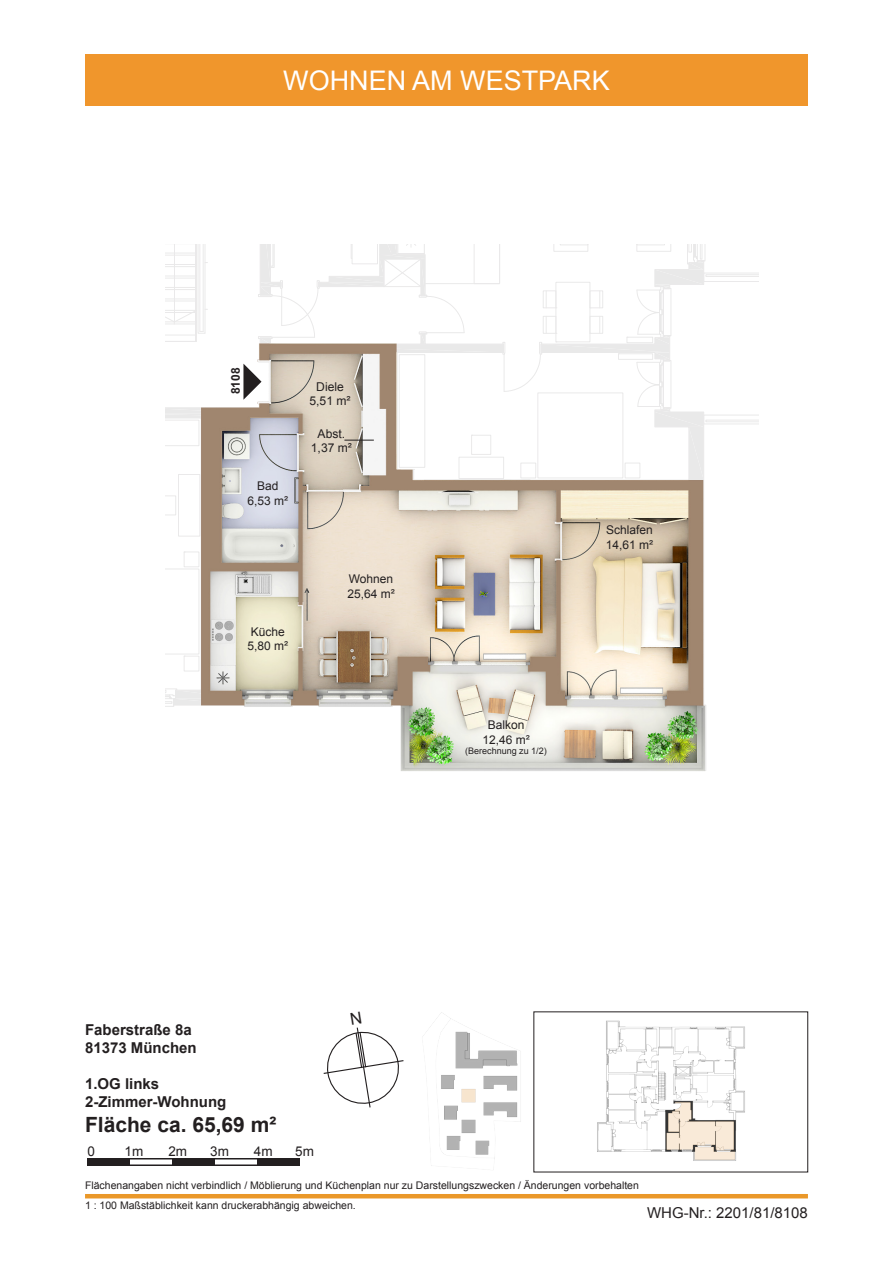
<style>
.page{position:relative;width:893px;height:1263px;background:#fff}
.page>*{position:absolute;margin:0;border:0;box-sizing:border-box;transform-origin:0 0}
.t1{font:27px "Arial";color:#fff}
.t2{font:700 21px "Arial";color:#231f20}
.t3{font:700 15px "Arial";color:#231f20}
.t4{font:15px "Arial";color:#231f20}
.t5{font:13.5px "Arial";color:#231f20}
.t6{font:12.15px "Arial";color:#231f20}
.t7{font:12px "Arial";color:#231f20}
.t8{font:700 12px "Arial";color:#231f20}
.t9{font:10.5px "Arial";color:#231f20}
.t10{font:9px "Arial";color:#231f20}
</style>
<div class="page">
<div style="left:87px;top:1158px;width:43px;height:8px;background:#231f20"></div>
<hr style="left:87px;top:1158px;width:213px;height:1px;background:#231f20">
<hr style="left:87px;top:1164px;width:213px;height:2px;background:#231f20">
<div style="left:172px;top:1158px;width:43px;height:8px;background:#231f20"></div>
<div style="left:257px;top:1158px;width:43px;height:8px;background:#231f20"></div>
<hr style="left:85px;top:1194px;width:723px;height:4px;background:#ea9829">
<div style="left:85px;top:55px;width:723px;height:51px;background:#f0962c"></div>
<img style="left:534px;top:1012px;width:274px;height:160px">
<img style="left:423px;top:1012px;width:98px;height:154px">
<svg style="left:166px;top:244px;width:592px;height:527px"></svg>
<hr style="left:344px;top:440px;width:30px;height:1px;background:#231f20">
<svg style="left:323px;top:1027px;width:81px;height:81px"></svg>
<h1 class="t1" style="left:283px;top:63px;width:328px">WOHNEN AM WESTPARK</h1>
<p class="t8" style="left:228px;top:394px;width:28px;rotate:-90deg">8108</p>
<p class="t6" style="left:316px;top:378px;width:29px">Diele</p>
<p class="t6" style="left:310px;top:393px;width:43px">5,51 m²</p>
<p class="t6" style="left:318px;top:426px;width:29px">Abst.</p>
<p class="t6" style="left:311px;top:440px;width:43px">1,37 m²</p>
<p class="t7" style="left:257px;top:478px;width:23px">Bad</p>
<p class="t7" style="left:247px;top:493px;width:42px">6,53 m²</p>
<p class="t7" style="left:251px;top:624px;width:36px">Küche</p>
<p class="t7" style="left:248px;top:638px;width:42px">5,80 m²</p>
<p class="t7" style="left:349px;top:571px;width:46px">Wohnen</p>
<p class="t7" style="left:347px;top:586px;width:49px">25,64 m²</p>
<p class="t7" style="left:606px;top:522px;width:48px">Schlafen</p>
<p class="t7" style="left:606px;top:537px;width:49px">14,61 m²</p>
<p class="t7" style="left:488px;top:717px;width:38px">Balkon</p>
<p class="t7" style="left:482px;top:731px;width:49px">12,46 m²</p>
<p class="t10" style="left:465px;top:745px;width:83px">(Berechnung zu 1/2)</p>
<p class="t3" style="left:85px;top:1019px;width:108px">Faberstraße 8a</p>
<p class="t3" style="left:85px;top:1037px;width:113px">81373 München</p>
<p class="t3" style="left:85px;top:1073px;width:76px">1.OG links</p>
<p class="t3" style="left:85px;top:1091px;width:143px">2-Zimmer-Wohnung</p>
<p class="t2" style="left:85px;top:1110px;width:193px">Fläche ca. 65,69 m²</p>
<p class="t5" style="left:87px;top:1142px;width:9px">0</p>
<p class="t5" style="left:125px;top:1142px;width:20px">1m</p>
<p class="t5" style="left:168px;top:1142px;width:20px">2m</p>
<p class="t5" style="left:210px;top:1142px;width:20px">3m</p>
<p class="t5" style="left:254px;top:1142px;width:20px">4m</p>
<p class="t5" style="left:295px;top:1142px;width:20px">5m</p>
<p class="t9" style="left:85px;top:1179px;width:555px">Flächenangaben nicht verbindlich / Möblierung und Küchenplan nur zu Darstellungszwecken / Änderungen vorbehalten</p>
<p class="t9" style="left:85px;top:1198px;width:272px">1 : 100 Maßstäblichkeit kann druckerabhängig abweichen.</p>
<p class="t4" style="left:647px;top:1203px;width:162px">WHG-Nr.: 2201/81/8108</p>
</div>
